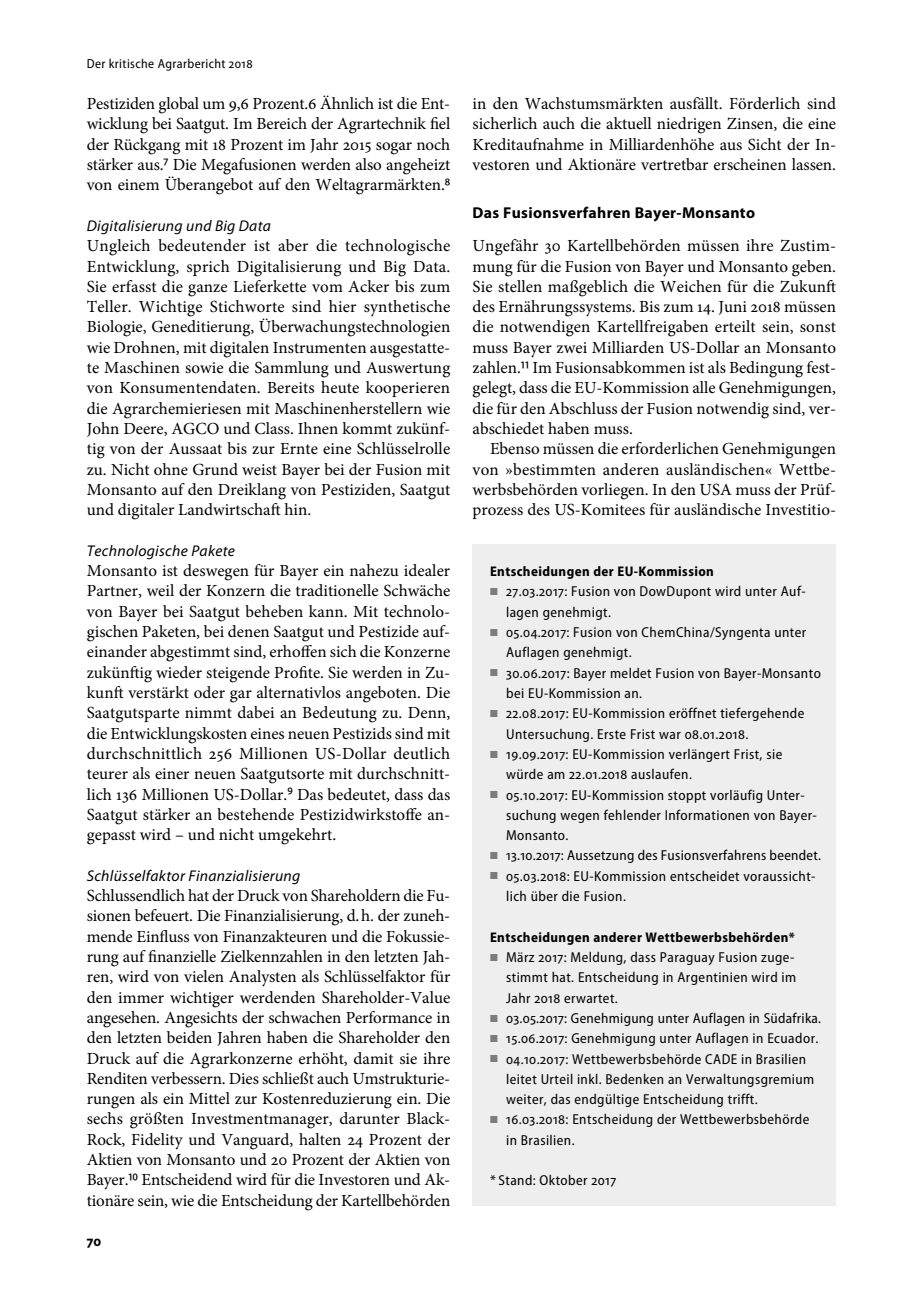
<style>
.page{position:relative;width:918px;height:1315px;background:#fff}
.page>*{position:absolute;margin:0;border:0;box-sizing:border-box;transform-origin:0 0}
.t1{font:16.97px/20.3px "Minion Pro";color:#000;text-align:justify}
.t2{font:700 15.75px "Myriad Pro";letter-spacing:.02em;color:#000}
.t3{font:italic 15.58px "Myriad Pro";letter-spacing:.02em;color:#000}
.t4{font:700 semi-condensed 14.88px "Myriad Pro";color:#000}
.t5{font:semi-condensed 14.35px/20.3px "Myriad Pro";letter-spacing:.03em;color:#000}
.t6{font:700 semi-condensed 14px "Myriad Pro";letter-spacing:.03em;color:#000}
.t7{font:semi-condensed 13.12px "Myriad Pro";letter-spacing:.03em;color:#000}
.s1{font-family:"Myriad Pro";font-stretch:semi-condensed;font-size:17.5px}
.s2{color:#7c7c7c}
</style>
<div class="page">
<div style="left:472px;top:544px;width:364px;height:661px;background:#eee"></div>
<p class="t7" style="left:87px;top:59px;width:167px">Der kritische Agrarbericht 2018</p>
<p class="t1" style="left:87px;top:95px;width:365px">Pestiziden global um 9,6 Prozent.6 Ähnlich ist die Ent&shy;wicklung bei Saatgut. Im Bereich der Agrartechnik fiel der Rückgang mit 18 Prozent im Jahr 2015 sogar noch stärker aus.<span class="s1">⁷</span> Die Megafusionen werden also angeheizt von einem Überangebot auf den Weltagrarmärkten.<span class="s1">⁸</span></p>
<p class="t3" style="left:87px;top:220px;width:186px">Digitalisierung und Big Data</p>
<p class="t1" style="left:87px;top:237px;width:365px">Ungleich bedeutender ist aber die technologische Entwicklung, sprich Digitalisierung und Big Data.<br>Sie erfasst die ganze Lieferkette vom Acker bis zum Teller. Wichtige Stichworte sind hier synthetische Biologie, Geneditierung, Überwachungstechnologien wie Drohnen, mit digitalen Instrumenten ausgestatte&shy;te Maschinen sowie die Sammlung und Auswertung von Konsumentendaten. Bereits heute kooperieren die Agrarchemieriesen mit Maschinenherstellern wie John Deere, AGCO und Class. Ihnen kommt zukünf&shy;tig von der Aussaat bis zur Ernte eine Schlüsselrolle zu. Nicht ohne Grund weist Bayer bei der Fusion mit Monsanto auf den Dreiklang von Pestiziden, Saatgut und digitaler Landwirtschaft hin.</p>
<p class="t3" style="left:87px;top:545px;width:150px">Technologische Pakete</p>
<p class="t1" style="left:87px;top:562px;width:365px">Monsanto ist deswegen für Bayer ein nahezu idealer Partner, weil der Konzern die traditionelle Schwäche von Bayer bei Saatgut beheben kann. Mit technolo&shy;gischen Paketen, bei denen Saatgut und Pestizide auf&shy;einander abgestimmt sind, erhoffen sich die Konzerne zukünftig wieder steigende Profite. Sie werden in Zu&shy;kunft verstärkt oder gar alternativlos angeboten. Die Saatgutsparte nimmt dabei an Bedeutung zu. Denn, die Entwicklungskosten eines neuen Pestizids sind mit durchschnittlich 256 Millionen US-Dollar deutlich teurer als einer neuen Saatgutsorte mit durchschnitt&shy;lich 136 Millionen US-Dollar.<span class="s1">⁹</span> Das bedeutet, dass das Saatgut stärker an bestehende Pestizidwirkstoffe an&shy;gepasst wird – und nicht umgekehrt.</p>
<p class="t3" style="left:87px;top:869px;width:215px">Schlüsselfaktor Finanzialisierung</p>
<p class="t1" style="left:87px;top:887px;width:365px">Schlussendlich hat der Druck von Shareholdern die Fu&shy;sionen befeuert. Die Finanzialisierung, d. h. der zuneh&shy;mende Einfluss von Finanzakteuren und die Fokussie&shy;rung auf finanzielle Zielkennzahlen in den letzten Jah&shy;ren, wird von vielen Analysten als Schlüsselfaktor für den immer wichtiger werdenden Shareholder-Value angesehen. Angesichts der schwachen Performance in den letzten beiden Jahren haben die Shareholder den Druck auf die Agrarkonzerne erhöht, damit sie ihre Renditen verbessern. Dies schließt auch Umstrukturie&shy;rungen als ein Mittel zur Kostenreduzierung ein. Die sechs größten Investmentmanager, darunter Black-Rock, Fidelity und Vanguard, halten 24 Prozent der Aktien von Monsanto und 20 Prozent der Aktien von Bayer.<span class="s1">¹⁰</span> Entscheidend wird für die Investoren und Ak&shy;tionäre sein, wie die Entscheidung der Kartellbehörden</p>
<p class="t4" style="left:87px;top:1235px;width:16px">70</p>
<p class="t1" style="left:472px;top:95px;width:365px">in den Wachstumsmärkten ausfällt. Förderlich sind sicherlich auch die aktuell niedrigen Zinsen, die eine Kreditaufnahme in Milliarden höhe aus Sicht der In&shy;vestoren und Aktionäre vertretbar erscheinen lassen.</p>
<p class="t2" style="left:472px;top:207px;width:284px">Das Fusionsverfahren Bayer-Monsanto</p>
<p class="t1" style="left:472px;top:237px;width:365px">Ungefähr 30 Kartellbehörden müssen ihre Zustim&shy;mung für die Fusion von Bayer und Monsanto geben.<br>Sie stellen maßgeblich die Weichen für die Zukunft des Ernährungssystems. Bis zum 14. Juni 2018 müssen die notwendigen Kartellfreigaben erteilt sein, sonst muss Bayer zwei Milliarden US-Dollar an Monsanto zahlen.<span class="s1">¹¹</span> Im Fusionsabkommen ist als Bedingung fest&shy;gelegt, dass die EU-Kommission alle Genehmigungen, die für den Abschluss der Fusion notwendig sind, ver&shy;abschiedet haben muss.</p>
<p class="t1" style="left:472px;top:440px;width:365px;text-indent:17px">Ebenso müssen die erforderlichen Genehmigungen von »bestimmten anderen ausländischen« Wettbe&shy;werbsbehörden vorliegen. In den USA muss der Prüf&shy;prozess des US-Komitees für ausländische Investitio-</p>
<p class="t6" style="left:490px;top:566px;width:225px">Entscheidungen der EU-Kommission</p>
<p class="t5" style="left:506px;top:583px;width:301px;text-indent:-16px"><span class="s2">■</span> 27.03.2017: Fusion von DowDupont wird unter Auf&shy;lagen genehmigt.</p>
<p class="t5" style="left:506px;top:623px;width:302px;text-indent:-16px"><span class="s2">■</span> 05.04.2017: Fusion von ChemChina/Syngenta unter<br>Auflagen genehmigt.</p>
<p class="t5" style="left:506px;top:664px;width:316px;text-indent:-16px"><span class="s2">■</span> 30.06.2017: Bayer meldet Fusion von Bayer-Monsanto bei EU-Kommission an.</p>
<p class="t5" style="left:506px;top:705px;width:300px;text-indent:-16px"><span class="s2">■</span> 22.08.2017: EU-Kommission eröffnet tiefergehende<br>Untersuchung. Erste Frist war 08.01.2018.</p>
<p class="t5" style="left:506px;top:745px;width:278px;text-indent:-16px"><span class="s2">■</span> 19.09.2017: EU-Kommission verlängert Frist, sie würde am 22.01.2018 auslaufen.</p>
<p class="t5" style="left:506px;top:786px;width:312px;text-indent:-16px"><span class="s2">■</span> 05.10.2017: EU-Kommission stoppt vorläufig Unter&shy;suchung wegen fehlender Informationen von Bayer-<br>Monsanto.</p>
<p class="t5" style="left:490px;top:847px;width:333px"><span class="s2">■</span> 13.10.2017: Aussetzung des Fusionsverfahrens beendet.</p>
<p class="t5" style="left:506px;top:867px;width:311px;text-indent:-16px"><span class="s2">■</span> 05.03.2018: EU-Kommission entscheidet voraussicht&shy;lich über die Fusion.</p>
<p class="t6" style="left:490px;top:931px;width:306px">Entscheidungen anderer Wettbewerbsbehörden*</p>
<p class="t5" style="left:506px;top:948px;width:292px;text-indent:-16px"><span class="s2">■</span> März 2017: Meldung, dass Paraguay Fusion zuge&shy;stimmt hat. Entscheidung in Argentinien wird im<br>Jahr 2018 erwartet.</p>
<p class="t5" style="left:490px;top:1009px;width:333px"><span class="s2">■</span> 03.05.2017: Genehmigung unter Auflagen in Südafrika.</p>
<p class="t5" style="left:490px;top:1029px;width:330px"><span class="s2">■</span> 15.06.2017: Genehmigung unter Auflagen in Ecuador.</p>
<p class="t5" style="left:506px;top:1050px;width:310px;text-indent:-16px"><span class="s2">■</span> 04.10.2017: Wettbewerbsbehörde CADE in Brasilien leitet Urteil inkl. Bedenken an Verwaltungsgremium weiter, das endgültige Entscheidung trifft.</p>
<p class="t5" style="left:506px;top:1111px;width:305px;text-indent:-16px"><span class="s2">■</span> 16.03.2018: Entscheidung der Wettbewerbsbehörde in Brasilien.</p>
<p class="t5" style="left:490px;top:1172px;width:128px">* Stand: Oktober 2017</p>
</div>
